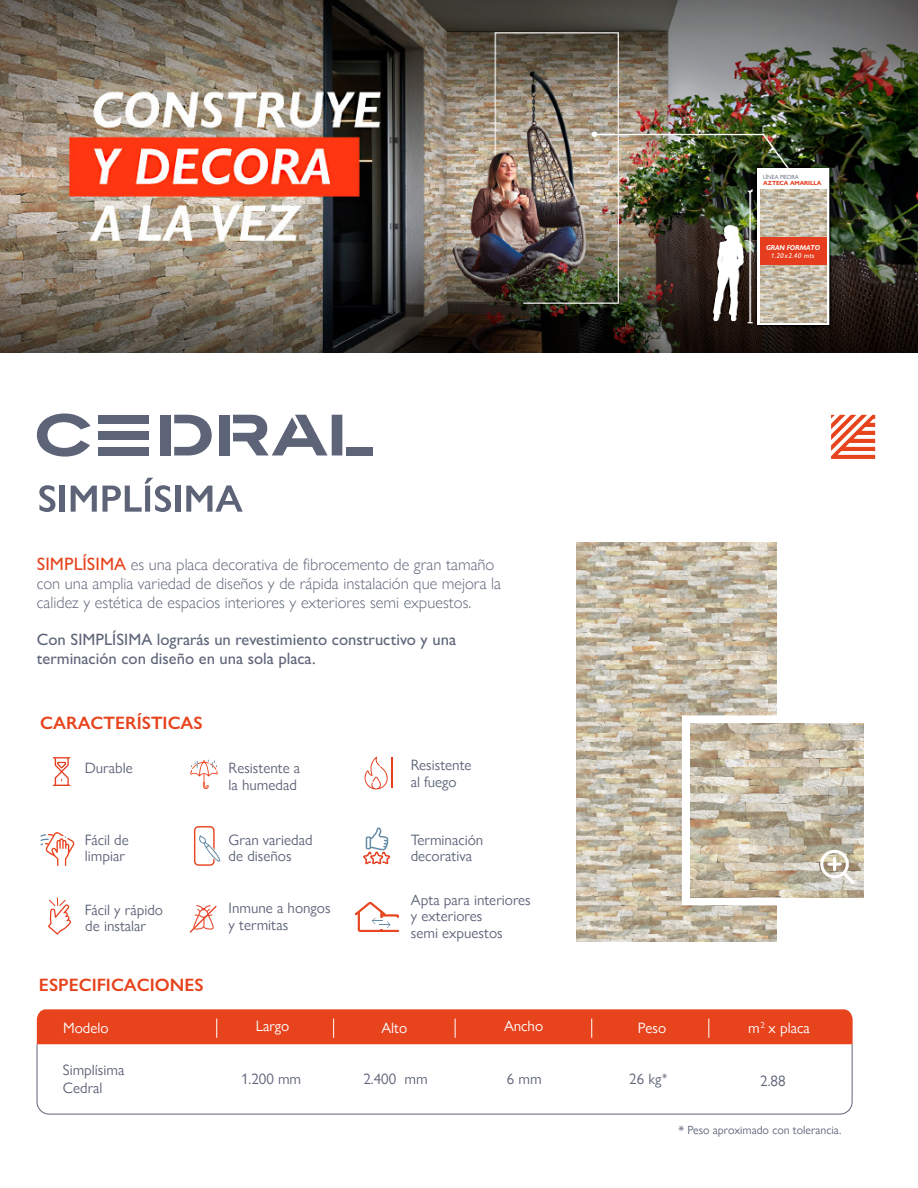
<style>
.page{position:relative;width:918px;height:1188px;background:#fff}
.page>*{position:absolute;margin:0;border:0;box-sizing:border-box;transform-origin:0 0}
.t1{font:600 18px "Gill Sans Nova";color:#e7431d}
.t2{font:300 16.5px/18.8px "Gill Sans Nova";color:#5e6579}
.t3{font:500 16.5px/18.8px "Gill Sans Nova";color:#5e6579}
.t4{font:15px/16.5px "Gill Sans Nova";color:#5e6579}
.t5{font:15px/16.5px "Gill Sans Nova";color:#5e6478}
.t6{font:15px "Gill Sans Nova";color:#fff}
.t7{font:11.85px "Gill Sans Nova";color:#5e6579}
.t8{font:8.7px "Gill Sans Nova";color:#fff}
.t9{font:italic 500 7.2px "Gill Sans Nova";letter-spacing:.03em;color:#fff}
.t10{font:italic 700 7.2px "Gill Sans Nova";letter-spacing:-.02em;color:#fff}
.t11{font:700 6px "Gill Sans Nova";letter-spacing:-.02em;color:#e53d1e}
.t12{font:6px "Gill Sans Nova";letter-spacing:-.02em;color:#5e6579}
.s1{font-weight:500;font-size:18px;color:#e7431d}
</style>
<div class="page">
<img style="left:0;top:0;width:918px;height:353px">
<svg style="left:831px;top:415px;width:44px;height:44px"></svg>
<div style="left:219px;top:415px;width:10px;height:40px;background:#5e6478"></div>
<div style="left:160px;top:415px;width:11px;height:40px;background:#5e6478"></div>
<svg style="left:37px;top:413px;width:54px;height:44px"></svg>
<svg style="left:174px;top:415px;width:38px;height:40px"></svg>
<div style="left:98px;top:415px;width:51px;height:8px;background:#5e6478"></div>
<div style="left:98px;top:447px;width:51px;height:8px;background:#5e6478"></div>
<div style="left:98px;top:431px;width:51px;height:8px;background:#5e6478"></div>
<div style="left:346px;top:447px;width:27px;height:8px;background:#5e6478"></div>
<svg style="left:233px;top:415px;width:109px;height:40px"></svg>
<svg style="left:39px;top:485px;width:16px;height:27px"></svg>
<div style="left:60px;top:486px;width:5px;height:26px;background:#5e6478"></div>
<svg style="left:71px;top:486px;width:26px;height:26px"></svg>
<svg style="left:103px;top:478px;width:68px;height:34px"></svg>
<div style="left:176px;top:486px;width:5px;height:26px;background:#5e6478"></div>
<svg style="left:186px;top:485px;width:57px;height:27px"></svg>
<svg style="left:37px;top:1044px;width:816px;height:71px"></svg>
<div style="left:37px;top:1009px;width:816px;height:35px;background:#e7431d"></div>
<svg style="left:190px;top:760px;width:28px;height:29px"></svg>
<svg style="left:355px;top:902px;width:44px;height:30px"></svg>
<img style="left:577px;top:543px;width:200px;height:399px">
<svg style="left:682px;top:715px;width:182px;height:190px"></svg>
<img style="left:690px;top:724px;width:173px;height:173px">
<svg style="left:820px;top:849px;width:35px;height:35px"></svg>
<div style="left:194px;top:826px;width:21px;height:40px;border:1px solid #e6431d;border-radius:4px"></div>
<svg style="left:199px;top:835px;width:21px;height:27px"></svg>
<svg style="left:40px;top:832px;width:35px;height:34px"></svg>
<svg style="left:53px;top:757px;width:18px;height:29px"></svg>
<svg style="left:48px;top:897px;width:23px;height:38px"></svg>
<svg style="left:364px;top:757px;width:24px;height:32px"></svg>
<hr style="left:392px;top:758px;width:1px;height:30px;background:#e63d1e">
<svg style="left:190px;top:905px;width:27px;height:28px"></svg>
<img style="left:755px;top:165px;width:78px;height:164px">
<svg style="left:758px;top:168px;width:71px;height:157px"></svg>
<img style="left:760px;top:189px;width:66px;height:133px">
<div style="left:760px;top:238px;width:66px;height:27px;background:#e53d1e"></div>
<hr style="left:750px;top:191px;width:1px;height:131px;background:#fff">
<img style="left:592px;top:132px;width:213px;height:62px">
<svg style="left:713px;top:225px;width:39px;height:98px"></svg>
<svg style="left:363px;top:827px;width:27px;height:37px"></svg>
<p class="t12" style="left:763px;top:173px;width:37px">LÍNEA PIEDRA</p>
<p class="t11" style="left:763px;top:179px;width:60px">AZTECA AMARILLA</p>
<p class="t10" style="left:766px;top:243px;width:55px">GRAN FORMATO</p>
<p class="t9" style="left:771px;top:251px;width:45px">1.20x2.40 mts</p>
<p class="t2" style="left:37px;top:556px;width:466px"><span class="s1">SIMPLÍSIMA</span> es una placa decorativa de fibrocemento de gran tamaño con una amplia variedad de diseños y de rápida instalación que mejora la calidez y estética de espacios interiores y exteriores semi expuestos.</p>
<p class="t3" style="left:37px;top:630px;width:421px">Con SIMPLÍSIMA lograrás un revestimiento constructivo y una terminación con diseño en una sola placa.</p>
<p class="t1" style="left:40px;top:712px;width:164px">CARACTERÍSTICAS</p>
<p class="t5" style="left:85px;top:759px;width:50px">Durable</p>
<p class="t5" style="left:85px;top:831px;width:46px">Fácil de limpiar</p>
<p class="t5" style="left:85px;top:901px;width:80px">Fácil y rápido de instalar</p>
<p class="t1" style="left:39px;top:973px;width:166px">ESPECIFICACIONES</p>
<p class="t6" style="left:63px;top:1018px;width:47px">Modelo</p>
<p class="t5" style="left:63px;top:1061px;width:63px;line-height:18px">Simplísima<br>Cedral</p>
<p class="t5" style="left:229px;top:760px;width:73px">Resistente a la humedad</p>
<p class="t4" style="left:229px;top:831px;width:86px">Gran variedad de diseños</p>
<p class="t4" style="left:411px;top:757px;width:62px">Resistente al fuego</p>
<p class="t4" style="left:411px;top:831px;width:74px">Terminación decorativa</p>
<p class="t4" style="left:229px;top:900px;width:103px">Inmune a hongos y termitas</p>
<p class="t4" style="left:411px;top:891px;width:121px">Apta para interiores y exteriores<br>semi expuestos</p>
<p class="t6" style="left:256px;top:1017px;width:35px">Largo</p>
<p class="t5" style="left:241px;top:1070px;width:62px">1.200 mm</p>
<p class="t6" style="left:381px;top:1018px;width:27px">Alto</p>
<p class="t5" style="left:363px;top:1070px;width:66px">2.400 mm</p>
<p class="t6" style="left:504px;top:1017px;width:41px">Ancho</p>
<p class="t5" style="left:507px;top:1070px;width:36px">6 mm</p>
<p class="t6" style="left:638px;top:1018px;width:30px">Peso</p>
<p class="t5" style="left:629px;top:1070px;width:39px">26 kg<sup>*</sup></p>
<p class="t8" style="left:760px;top:1019px;width:6px">2</p>
<p class="t6" style="left:748px;top:1018px;width:63px">m x placa</p>
<p class="t5" style="left:760px;top:1073px;width:27px">2.88</p>
<p class="t7" style="left:678px;top:1122px;width:165px">* Peso aproximado con tolerancia.</p>
</div>
